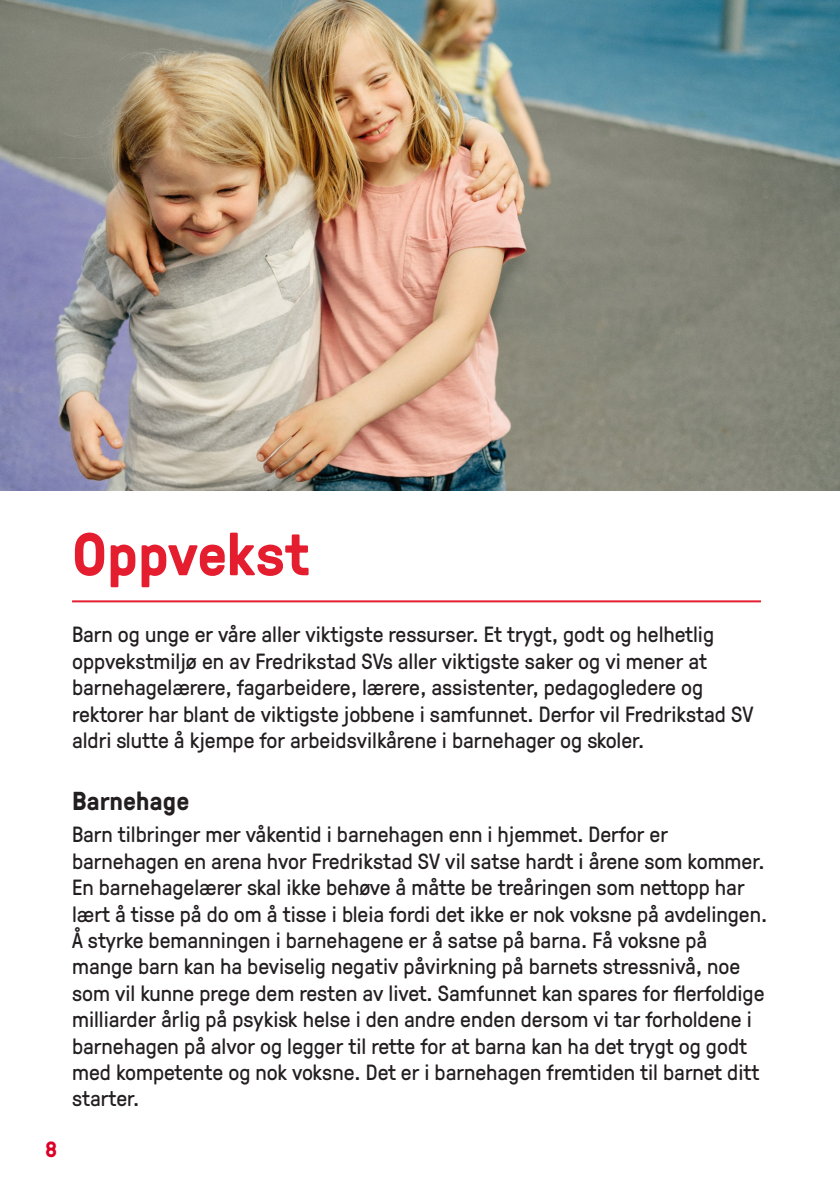
<style>
.page{position:relative;width:840px;height:1191px;background:#fff}
.page>*{position:absolute;margin:0;border:0;box-sizing:border-box;transform-origin:0 0}
.Overskrift{font:700 60px "GT Pressura";color:#e41d2f}
.Brødtekst_Pressura{font:700 26px "GT Pressura";color:#231f20}
.Brødtekst_Pressura-2{font:22px/26.4px "GT Pressura";color:#231f20}
.t1{font:700 22px "GT Pressura";color:#dc0028}
</style>
<div class="page">
<hr style="left:72px;top:600px;width:688px;height:2px;background:#e41d2f">
<img style="left:0;top:0;width:839px;height:490px">
<p class="t1" style="left:45px;top:1133px;width:14px">8</p>
<p class="Overskrift" style="left:72px;top:510px;width:238px">Oppvekst</p>
<p class="Brødtekst_Pressura-2" style="left:72px;top:620px;width:682px">Barn og unge er våre aller viktigste ressurser. Et trygt, godt og helhetlig oppvekstmiljø en av Fredrikstad SVs aller viktigste saker og vi mener at barnehagelærere, fagarbeidere, lærere, assistenter, pedagogledere og rektorer har blant de viktigste jobbene i samfunnet. Derfor vil Fredrikstad SV aldri slutte å kjempe for arbeidsvilkårene i barnehager og skoler.</p>
<p class="Brødtekst_Pressura" style="left:72px;top:782px;width:119px">Barnehage</p>
<p class="Brødtekst_Pressura-2" style="left:72px;top:820px;width:696px">Barn tilbringer mer våkentid i barnehagen enn i hjemmet. Derfor er barnehagen en arena hvor Fredrikstad SV vil satse hardt i årene som kommer.<br>En barnehagelærer skal ikke behøve å måtte be treåringen som nettopp har lært å tisse på do om å tisse i bleia fordi det ikke er nok voksne på avdelingen.<br>Å styrke bemanningen i barnehagene er å satse på barna. Få voksne på mange barn kan ha beviselig negativ påvirkning på barnets stressnivå, noe som vil kunne prege dem resten av livet. Samfunnet kan spares for flerfoldige milliarder årlig på psykisk helse i den andre enden dersom vi tar forholdene i barnehagen på alvor og legger til rette for at barna kan ha det trygt og godt med kompetente og nok voksne. Det er i barnehagen fremtiden til barnet ditt starter.</p>
</div>
